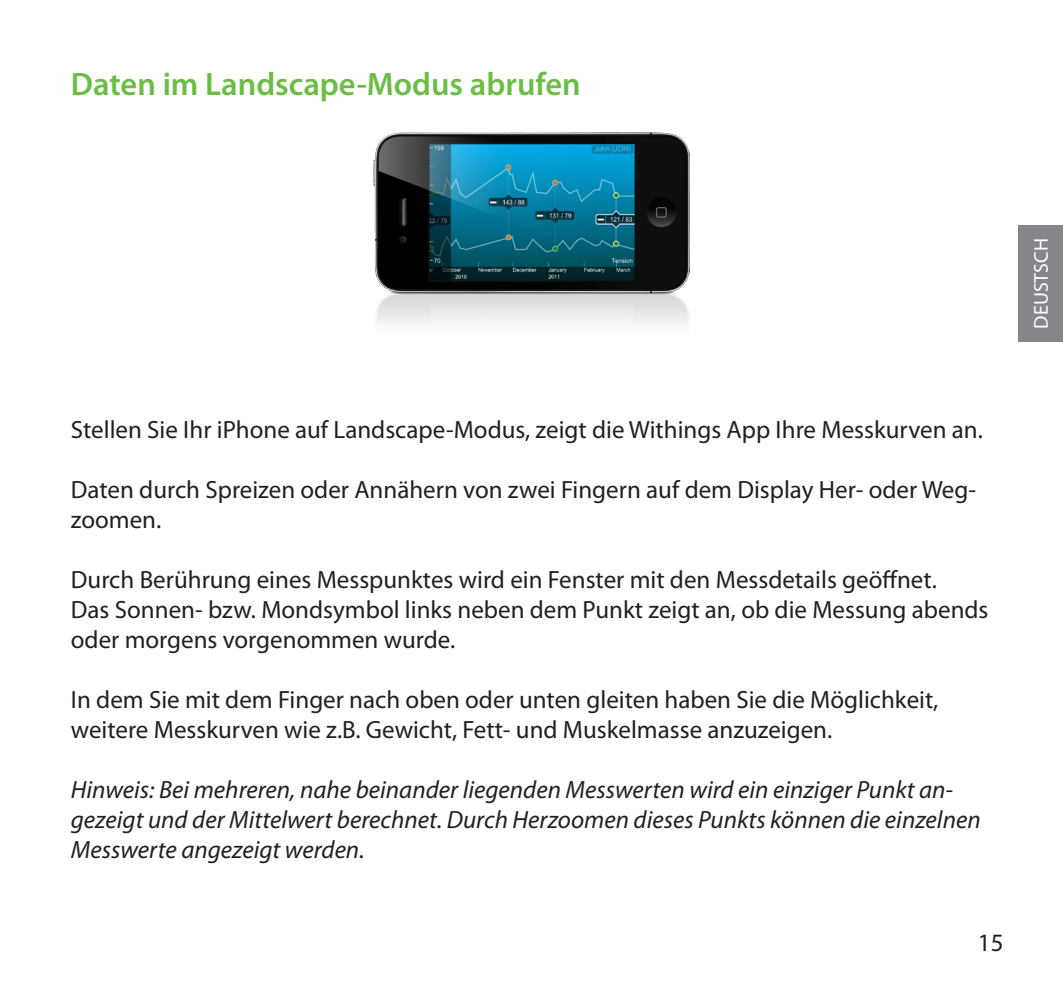
<style>
.page{position:relative;width:1063px;height:993px;background:#fff}
.page>*{position:absolute;margin:0;border:0;box-sizing:border-box;transform-origin:0 0}
.t1{font:600 32.5px "Myriad Pro";color:#6cbd45}
.t2{font:25px/30px "Myriad Pro";color:#231f20}
.Remarques{font:italic 25px/30px "Myriad Pro";color:#231f20}
.t3{font:20px "Myriad Pro";color:#fff}
</style>
<div class="page">
<div style="left:1019px;top:225px;width:44px;height:116px;background:#848689"></div>
<img style="left:374px;top:132px;width:315px;height:192px">
<p class="t1" style="left:71px;top:64px;width:512px">Daten im Landscape-Modus abrufen</p>
<p class="t3" style="left:1029px;top:328px;width:92px;rotate:-90deg">DEUSTSCH</p>
<p class="t2" style="left:71px;top:413px;width:914px">Stellen Sie Ihr iPhone auf Landscape-Modus, zeigt die Withings App Ihre Messkurven an.</p>
<p class="t2" style="left:71px;top:473px;width:907px">Daten durch Spreizen oder Annähern von zwei Fingern auf dem Display Her- oder Weg&shy;zoomen.</p>
<p class="t2" style="left:71px;top:563px;width:867px">Durch Berührung eines Messpunktes wird ein Fenster mit den Messdetails geöffnet.</p>
<p class="t2" style="left:71px;top:593px;width:919px">Das Sonnen- bzw. Mondsymbol links neben dem Punkt zeigt an, ob die Messung abends oder morgens vorgenommen wurde.</p>
<p class="t2" style="left:71px;top:683px;width:869px">In dem Sie mit dem Finger nach oben oder unten gleiten haben Sie die Möglichkeit, weitere Messkurven wie z.B. Gewicht, Fett- und Muskelmasse anzuzeigen.</p>
<p class="Remarques" style="left:71px;top:773px;width:911px">Hinweis: Bei mehreren, nahe beinander liegenden Messwerten wird ein einziger Punkt an&shy;gezeigt und der Mittelwert berechnet. Durch Herzoomen dieses Punkts können die einzelnen<br>Messwerte angezeigt werden.</p>
<p class="t2" style="left:978px;top:927px;width:27px">15</p>
</div>
